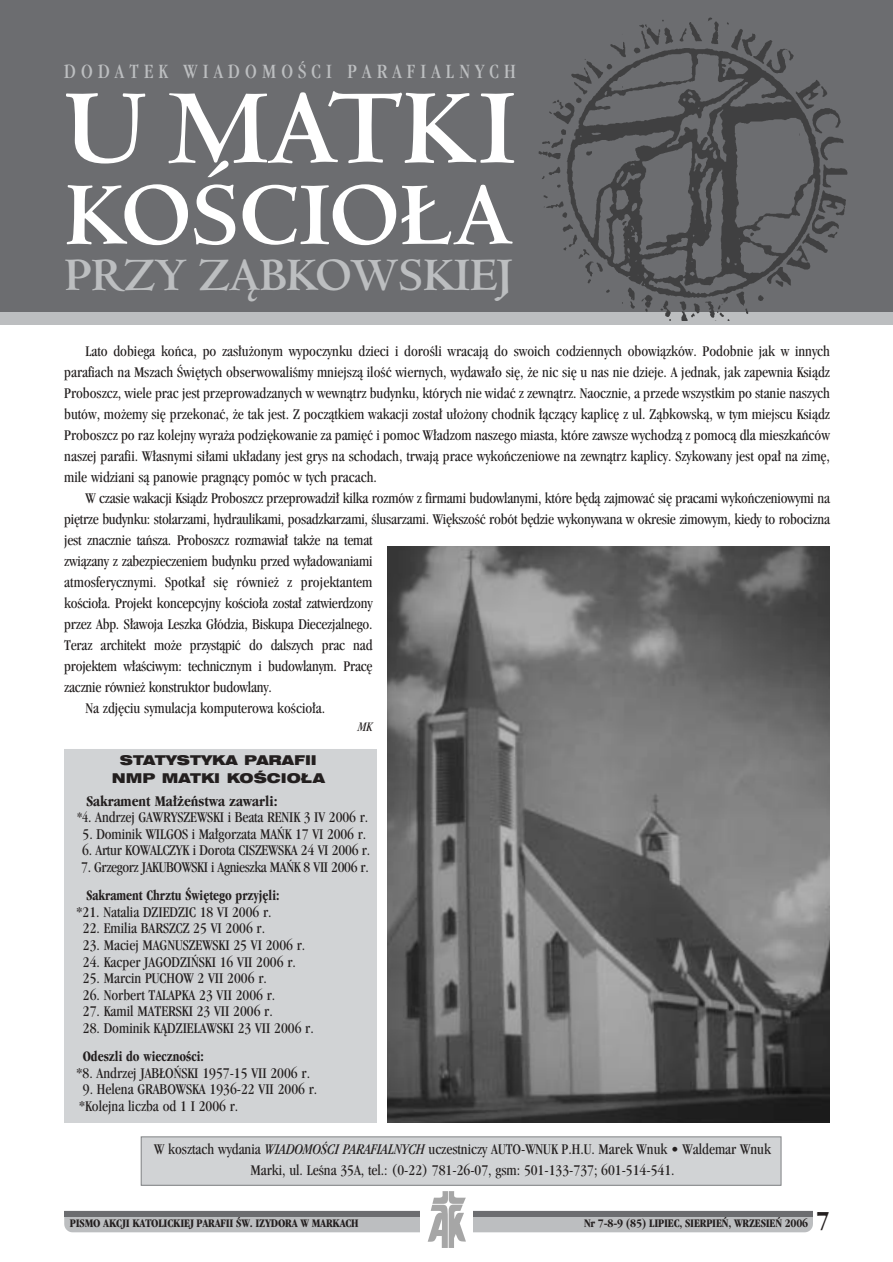
<style>
.page{position:relative;width:893px;height:1262px;background:#fff}
.page>*{position:absolute;margin:0;border:0;box-sizing:border-box;transform-origin:0 0}
.t1{font:700 111.75px "Venetian 301 PL";letter-spacing:-.025em;color:#fff}
.t2{font:700 94.2px "Venetian 301 PL";letter-spacing:-.025em;color:#fff}
.t3{font:700 48.9px "Venetian 301 PL";letter-spacing:-.025em;color:#bcbec0}
.t4{font:700 condensed 27px "Pgaramond";color:#231f1f}
.t5{font:condensed 21px "Pgaramond";letter-spacing:.25em;color:#bcbec0}
.t6{font:condensed 15.3px/21px "Pgaramond";letter-spacing:-.015em;color:#231f1f}
.t7{font:condensed 15.3px "Pgaramond";letter-spacing:.005em;color:#231f1f}
.t8{font:700 condensed 15px "Pgaramond";color:#231f1f;scale:.9 1}
.t9{font:900 expanded 13.5px/18px "Swiss 721 PL";color:#231f1f;text-align:center}
.t10{font:italic condensed 13.5px "Pgaramond";color:#231f1f}
.t11{font:700 condensed 12px "Pgaramond";letter-spacing:-.015em;color:#231f1f}
.s1{font-weight:700}
.s2{font-size:15px}
.s3{font-style:italic}
</style>
<div class="page">
<div style="left:141px;top:1136px;width:640px;height:49px;background:#d1d3d5"></div>
<div style="left:141px;top:1136px;width:640px;height:49px;border:1px solid #808284"></div>
<svg style="left:64px;top:1191px;width:749px;height:56px"></svg>
<div style="left:0;top:0;width:892px;height:317px;background:#6c6d70"></div>
<div style="left:0;top:313px;width:892px;height:12px;background:#bcbec0"></div>
<img style="left:526px;top:17px;width:337px;height:304px">
<div style="left:64px;top:749px;width:312px;height:373px;background:#d1d3d5"></div>
<img style="left:387px;top:546px;width:442px;height:576px">
<h3 class="t5" style="left:64px;top:65px;width:453px">DODATEK WIADOMOÂCI PARAFIALNYCH</h3>
<h1 class="t1" style="left:64px;top:83px;width:454px">U MATKI</h1>
<h2 class="t2" style="left:64px;top:177px;width:450px">KOÂCIO¸A</h2>
<h3 class="t3" style="left:64px;top:256px;width:450px">PRZY ZÑBKOWSKIEJ</h3>
<p class="t6" style="left:64px;top:342px;width:767px;text-align:justify;text-indent:21px">Lato dobiega koƒca, po zas∏u˝onym wypoczynku dzieci i doroÊli wracajà do swoich codziennych obowiàzków. Podobnie jak w innych parafiach na Mszach Âwi´tych obserwowaliÊmy mniejszà iloÊç wiernych, wydawa∏o si´, ˝e nic si´ u nas nie dzieje. A jednak, jak zapewnia Ksiàdz Proboszcz, wiele prac jest przeprowadzanych w wewnàtrz budynku, których nie widaç z zewnàtrz. Naocznie, a przede wszystkim po stanie naszych butów, mo˝emy si´ przekonaç, ˝e tak jest. Z poczàtkiem wakacji zosta∏ u∏o˝ony chodnik ∏àczàcy kaplic´ z ul. Zàbkowskà, w tym miejscu Ksiàdz Proboszcz po raz kolejny wyra˝a podzi´kowanie za pami´ç i pomoc W∏adzom naszego miasta, które zawsze wychodzà z pomocà dla mieszkaƒców naszej parafii. W∏asnymi si∏ami uk∏adany jest grys na schodach, trwajà prace wykoƒczeniowe na zewnàtrz kaplicy. Szykowany jest opa∏ na zim´, mile widziani sà panowie pragnàcy pomóc w tych pracach.</p>
<p class="t6" style="left:85px;top:489px;width:746px">W czasie wakacji Ksiàdz Proboszcz przeprowadzi∏ kilka rozmów z firmami budowlanymi, które b´dà zajmowaç si´ pracami wykoƒczeniowymi na</p>
<p class="t6" style="left:64px;top:510px;width:767px">pi´trze budynku: stolarzami, hydraulikami, posadzkarzami, Êlusarzami. Wi´kszoÊç robót b´dzie wykonywana w okresie zimowym, kiedy to robocizna</p>
<p class="t6" style="left:64px;top:531px;width:310px">jest znacznie taƒsza. Proboszcz rozmawia∏ tak˝e na temat</p>
<p class="t6" style="left:64px;top:552px;width:310px">zwiàzany z zabezpieczeniem budynku przed wy∏adowaniami</p>
<p class="t7" style="left:64px;top:577px;width:310px">atmosferycznymi. Spotka∏ si´ równie˝ z projektantem</p>
<p class="t6" style="left:64px;top:594px;width:310px">koÊcio∏a. Projekt koncepcyjny koÊcio∏a zosta∏ zatwierdzony</p>
<p class="t6" style="left:64px;top:615px;width:310px">przez Abp. S∏awoja Leszka G∏ódzia, Biskupa Diecezjalnego.</p>
<p class="t6" style="left:64px;top:636px;width:310px">Teraz architekt mo˝e przystàpiç do dalszych prac nad</p>
<p class="t6" style="left:64px;top:657px;width:310px">projektem w∏aÊciwym: technicznym i budowlanym. Prac´</p>
<p class="t6" style="left:64px;top:678px;width:209px">zacznie równie˝ konstruktor budowlany.</p>
<p class="t6" style="left:85px;top:699px;width:241px">Na zdj´ciu symulacja komputerowa koÊcio∏a.</p>
<p class="t10" style="left:358px;top:722px;width:16px">MK</p>
<p class="t9" style="left:112px;top:753px;width:214px">STATYSTYKA PARAFII<br>NMP MATKI KOÂCIO¸A</p>
<p class="t6" style="left:77px;top:795px;width:292px;line-height:16.5px;text-indent:9px"><span class="s1">Sakrament Ma∏˝eƒstwa zawarli:<br></span><span class="s2">*4</span>. Andrzej GAWRYSZEWSKI i Beata RENIK 3 IV 2006 r.</p>
<p class="t6" style="left:83px;top:825px;width:285px">5. Dominik WILGOS i Ma∏gorzata MA¡K 17 VI 2006 r.</p>
<p class="t6" style="left:82px;top:842px;width:290px">6. Artur KOWALCZYK i Dorota CISZEWSKA 24 VI 2006 r.</p>
<p class="t6" style="left:81px;top:858px;width:289px">7. Grzegorz JAKUBOWSKI i Agnieszka MA¡K 8 VII 2006 r.</p>
<p class="t8" style="left:86px;top:891px;width:216px">Sakrament Chrztu Âwi´tego przyj´li:</p>
<p class="t6" style="left:77px;top:903px;width:196px">*21. Natalia DZIEDZIC 18 VI 2006 r.</p>
<p class="t6" style="left:83px;top:920px;width:184px">22. Emilia BARSZCZ 25 VI 2006 r.</p>
<p class="t6" style="left:83px;top:936px;width:224px">23. Maciej MAGNUSZEWSKI 25 VI 2006 r.</p>
<p class="t6" style="left:83px;top:953px;width:214px">24. Kacper JAGODZI¡SKI 16 VII 2006 r.</p>
<p class="t6" style="left:83px;top:969px;width:185px">25. Marcin PUCHOW 2 VII 2006 r.</p>
<p class="t6" style="left:83px;top:986px;width:194px">26. Norbert TALAPKA 23 VII 2006 r.</p>
<p class="t6" style="left:83px;top:1002px;width:191px">27. Kamil MATERSKI 23 VII 2006 r.</p>
<p class="t6" style="left:83px;top:1019px;width:232px">28. Dominik KÑDZIELAWSKI 23 VII 2006 r.</p>
<p class="t8" style="left:83px;top:1052px;width:136px">Odeszli do wiecznoÊci:</p>
<p class="t6" style="left:77px;top:1064px;width:235px">*8. Andrzej JAB¸O¡SKI 1957-15 VII 2006 r.</p>
<p class="t6" style="left:79px;top:1083px;width:239px;line-height:16.5px">9. Helena GRABOWSKA 1936-22 VII 2006 r. *Kolejna liczba od 1 I 2006 r.</p>
<p class="t6" style="left:154px;top:1140px;width:618px;text-align:center">W kosztach wydania <span class="s3">WIADOMOÂCI PARAFIALNYCH</span> uczestniczy AUTO-WNUK P.H.U. Marek Wnuk • Waldemar Wnuk<br>Marki, ul. LeÊna 35A, tel.: (0-22) 781-26-07, gsm: 501-133-737; 601-514-541.</p>
<p class="t11" style="left:70px;top:1219px;width:290px">PISMO AKCJI KATOLICKIEJ PARAFII ÂW. IZYDORA W MARKACH</p>
<p class="t11" style="left:584px;top:1219px;width:226px">Nr 7-8-9 (85) LIPIEC, SIERPIE¡, WRZESIE¡ 2006</p>
<h3 class="t4" style="left:816px;top:1212px;width:15px">7</h3>
</div>
